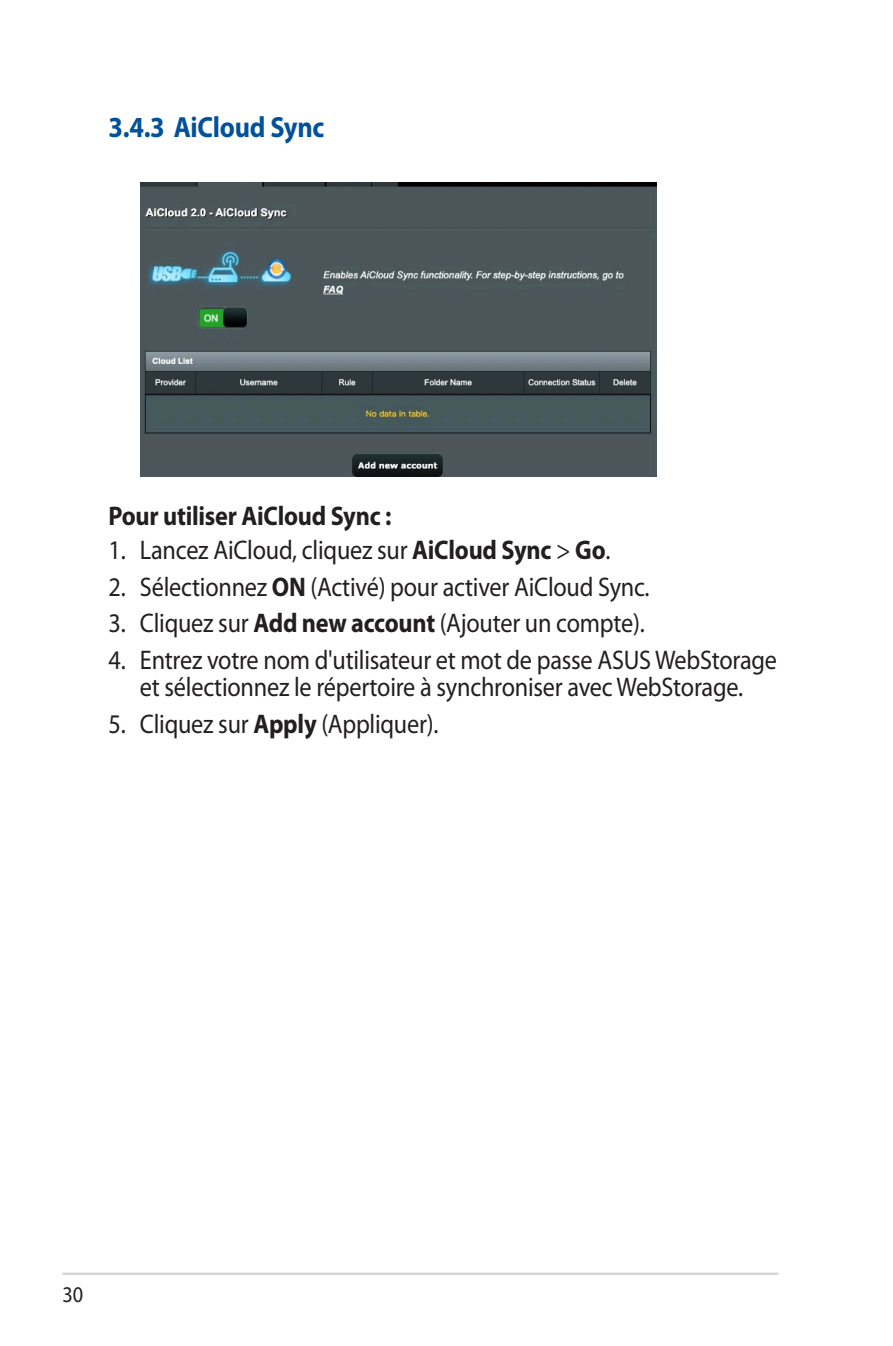
<style>
.page{position:relative;width:893px;height:1346px;background:#fff}
.page>*{position:absolute;margin:0;border:0;box-sizing:border-box;transform-origin:0 0}
.t1{font:700 29.25px "Myriad Pro";letter-spacing:-.01em;color:#01529a;scale:.9 1}
.t2{font:27px/27px "Myriad Pro";letter-spacing:-.01em;color:#231f20;text-align:center;scale:.9 1}
.t3{font:700 27px "Myriad Pro";letter-spacing:-.01em;color:#231f20;scale:.9 1}
.t4{font:22.5px "Myriad Pro";color:#231f20;scale:.9 1}
.s1{font-weight:700}
</style>
<div class="page">
<hr style="left:63px;top:1272px;width:715px;height:3px;background:#d1d2d4">
<img style="left:140px;top:182px;width:517px;height:295px">
<p class="t1" style="left:108px;top:110px;width:242px">3.4.3 AiCloud Sync</p>
<p class="t3" style="left:108px;top:501px;width:316px">Pour utiliser AiCloud Sync :</p>
<p class="t2" style="left:108px;top:537px;width:559px">1. Lancez AiCloud, cliquez sur <span class="s1">AiCloud Sync</span> &gt; <span class="s1">Go</span>.</p>
<p class="t2" style="left:108px;top:574px;width:603px">2. Sélectionnez <span class="s1">ON</span> (Activé) pour activer AiCloud Sync.</p>
<p class="t2" style="left:108px;top:610px;width:597px">3. Cliquez sur <span class="s1">Add new account</span> (Ajouter un compte).</p>
<p class="t2" style="left:108px;top:647px;width:744px">4. Entrez votre nom d'utilisateur et mot de passe ASUS WebStorage et sélectionnez le répertoire à synchroniser avec WebStorage.</p>
<p class="t2" style="left:108px;top:711px;width:368px">5. Cliquez sur <span class="s1">Apply</span> (Appliquer).</p>
<p class="t4" style="left:63px;top:1282px;width:24px">30</p>
</div>
